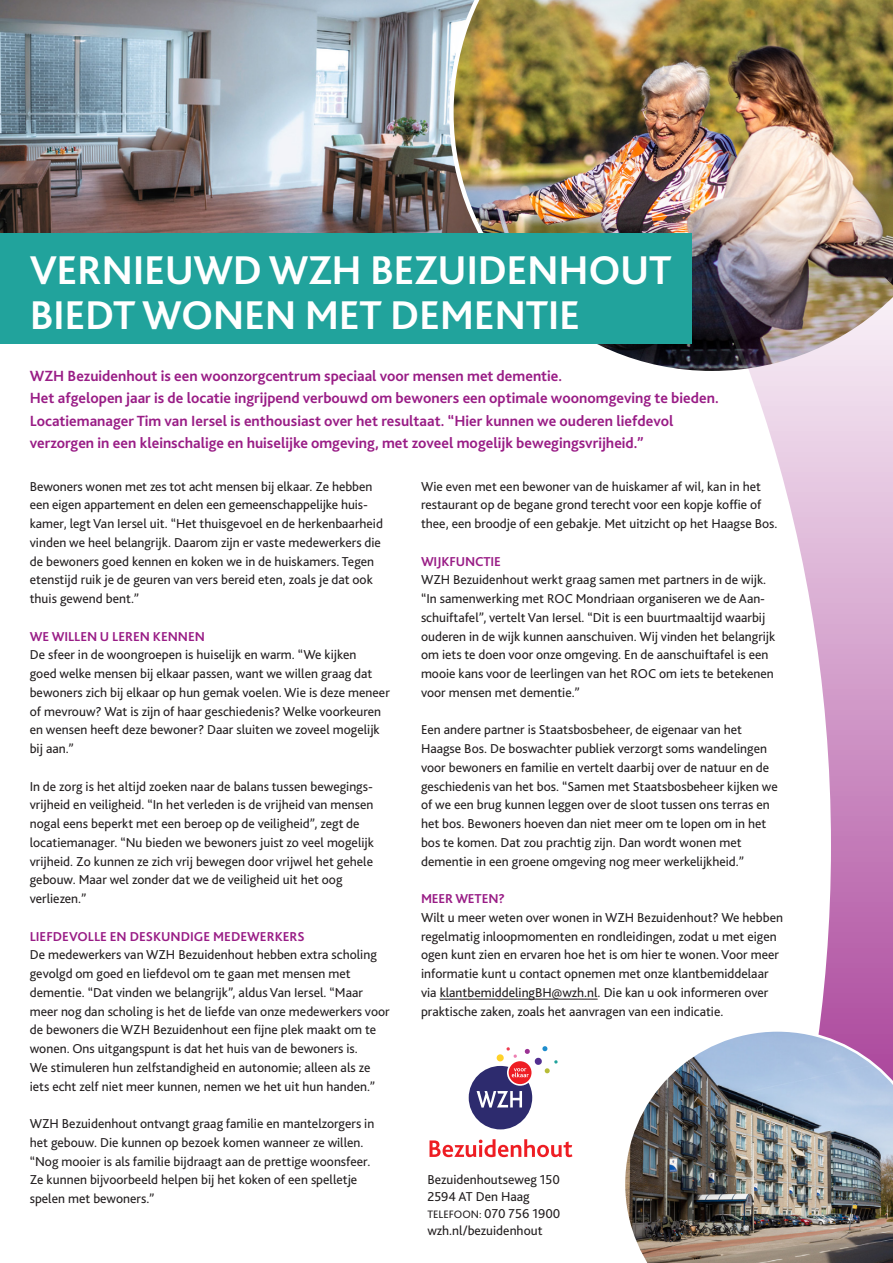
<style>
.page{position:relative;width:893px;height:1263px;background:#fff}
.page>*{position:absolute;margin:0;border:0;box-sizing:border-box;transform-origin:0 0}
.t1{font:700 42px/45px "Bliss 2";letter-spacing:-.01em;color:#fff}
.t2{font:700 15.45px/22.4px "Bliss 2";color:#991d86}
.t3{font:13.5px/18.8px "Bliss 2";color:#231f20}
.t4{font:700 13.5px "Bliss 2";color:#991d86}
.s1{font-size:11.25px}
</style>
<div class="page">
<img style="left:0;top:0;width:449px;height:234px">
<hr style="left:440px;top:999px;width:158px;height:1px;background:#231f20">
<img style="left:449px;top:0;width:81px;height:234px">
<div style="left:0;top:234px;width:692px;height:110px;background:#21a39c"></div>
<img style="left:530px;top:0;width:363px;height:1158px">
<svg style="left:429px;top:1139px;width:143px;height:18px"></svg>
<svg style="left:469px;top:1046px;width:89px;height:83px"></svg>
<img style="left:623px;top:1029px;width:270px;height:234px">
<p class="t1" style="left:30px;top:246px;width:643px">VERNIEUWD WZH BEZUIDENHOUT<br>BIEDT WONEN MET DEMENTIE</p>
<p class="t2" style="left:30px;top:364px;width:690px">WZH Bezuidenhout is een woonzorgcentrum speciaal voor mensen met dementie.<br>Het afgelopen jaar is de locatie ingrijpend verbouwd om bewoners een optimale woonomgeving te bieden.<br>Locatiemanager Tim van Iersel is enthousiast over het resultaat. “Hier kunnen we ouderen liefdevol verzorgen in een kleinschalige en huiselijke omgeving, met zoveel mogelijk bewegingsvrijheid.”</p>
<p class="t3" style="left:30px;top:476px;width:355px">Bewoners wonen met zes tot acht mensen bij elkaar. Ze hebben een eigen appartement en delen een gemeenschappelijke huis&shy;kamer, legt Van Iersel uit. “Het thuisgevoel en de herkenbaarheid vinden we heel belangrijk. Daarom zijn er vaste medewerkers die de bewoners goed kennen en koken we in de huiskamers. Tegen etenstijd ruik je de geuren van vers bereid eten, zoals je dat ook thuis gewend bent.”</p>
<p class="t4" style="left:30px;top:628px;width:177px">WE WILLEN U LEREN KENNEN</p>
<p class="t3" style="left:30px;top:645px;width:362px">De sfeer in de woongroepen is huiselijk en warm. “We kijken<br>goed welke mensen bij elkaar passen, want we willen graag dat bewoners zich bij elkaar op hun gemak voelen. Wie is deze meneer of mevrouw? Wat is zijn of haar geschiedenis? Welke voorkeuren en wensen heeft deze bewoner? Daar sluiten we zoveel mogelijk bij aan.”</p>
<p class="t3" style="left:30px;top:776px;width:346px">In de zorg is het altijd zoeken naar de balans tussen bewegings&shy;vrijheid en veiligheid. “In het verleden is de vrijheid van mensen nogal eens beperkt met een beroep op de veiligheid”, zegt de locatiemanager. “Nu bieden we bewoners juist zo veel mogelijk vrijheid. Zo kunnen ze zich vrij bewegen door vrijwel het gehele gebouw. Maar wel zonder dat we de veiligheid uit het oog verliezen.”</p>
<p class="t4" style="left:30px;top:928px;width:276px">LIEFDEVOLLE EN DESKUNDIGE MEDEWERKERS</p>
<p class="t3" style="left:30px;top:945px;width:361px">De medewerkers van WZH Bezuidenhout hebben extra scholing gevolgd om goed en liefdevol om te gaan met mensen met dementie. “Dat vinden we belangrijk”, aldus Van Iersel. “Maar meer nog dan scholing is het de liefde van onze medewerkers voor de bewoners die WZH Bezuidenhout een fijne plek maakt om te wonen. Ons uitgangspunt is dat het huis van de bewoners is.<br>We stimuleren hun zelfstandigheid en autonomie; alleen als ze iets echt zelf niet meer kunnen, nemen we het uit hun handen.”</p>
<p class="t3" style="left:30px;top:1114px;width:346px">WZH Bezuidenhout ontvangt graag familie en mantelzorgers in het gebouw. Die kunnen op bezoek komen wanneer ze willen. “Nog mooier is als familie bijdraagt aan de prettige woonsfeer.<br>Ze kunnen bijvoorbeeld helpen bij het koken of een spelletje spelen met bewoners.”</p>
<p class="t3" style="left:421px;top:476px;width:358px">Wie even met een bewoner van de huiskamer af wil, kan in het restaurant op de begane grond terecht voor een kopje koffie of thee, een broodje of een gebakje. Met uitzicht op het Haagse Bos.</p>
<p class="t4" style="left:421px;top:553px;width:82px">WIJKFUNCTIE</p>
<p class="t3" style="left:421px;top:570px;width:356px">WZH Bezuidenhout werkt graag samen met partners in de wijk. “In samenwerking met ROC Mondriaan organiseren we de Aan&shy;schuiftafel”, vertelt Van Iersel. “Dit is een buurtmaaltijd waarbij ouderen in de wijk kunnen aanschuiven. Wij vinden het belangrijk om iets te doen voor onze omgeving. En de aanschuiftafel is een mooie kans voor de leerlingen van het ROC om iets te betekenen voor mensen met dementie.”</p>
<p class="t3" style="left:421px;top:720px;width:358px">Een andere partner is Staatsbosbeheer, de eigenaar van het Haagse Bos. De boswachter publiek verzorgt soms wandelingen voor bewoners en familie en vertelt daarbij over de natuur en de geschiedenis van het bos. “Samen met Staatsbosbeheer kijken we of we een brug kunnen leggen over de sloot tussen ons terras en het bos. Bewoners hoeven dan niet meer om te lopen om in het bos te komen. Dat zou prachtig zijn. Dan wordt wonen met dementie in een groene omgeving nog meer werkelijkheid.”</p>
<p class="t4" style="left:421px;top:890px;width:85px">MEER WETEN?</p>
<p class="t3" style="left:421px;top:908px;width:364px">Wilt u meer weten over wonen in WZH Bezuidenhout? We hebben regelmatig inloopmomenten en rondleidingen, zodat u met eigen ogen kunt zien en ervaren hoe het is om hier te wonen. Voor meer informatie kunt u contact opnemen met onze klantbemiddelaar via klantbemiddelingBH@wzh.nl. Die kan u ook informeren over praktische zaken, zoals het aanvragen van een indicatie.</p>
<p class="t3" style="left:427px;top:1169px;width:134px">Bezuidenhoutseweg 150</p>
<p class="t3" style="left:427px;top:1186px;width:104px">2594 AT Den Haag</p>
<p class="t3" style="left:427px;top:1204px;width:134px"><span class="s1">TELEFOON:</span> 070 756 1900</p>
<p class="t3" style="left:427px;top:1221px;width:117px">wzh.nl/bezuidenhout</p>
</div>
